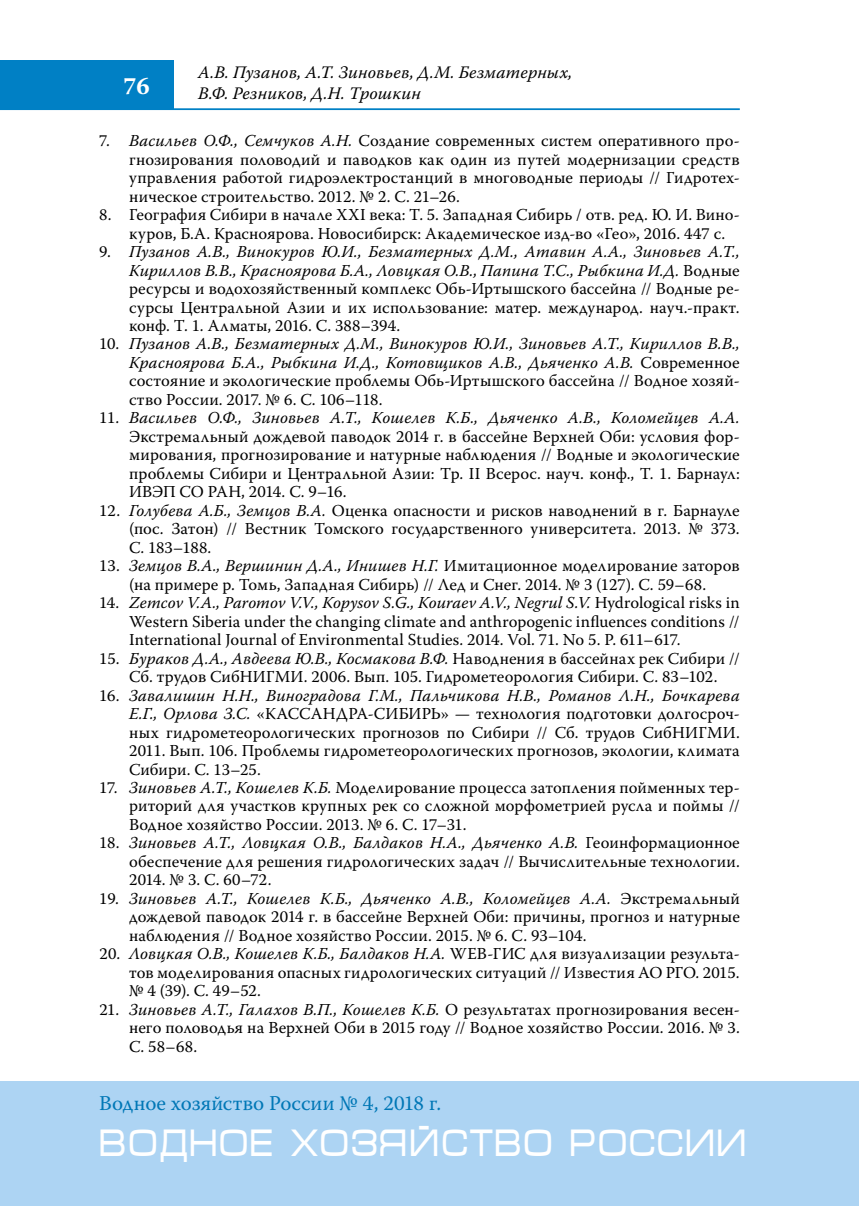
<style>
.page{position:relative;width:859px;height:1206px;background:#fff}
.page>*{position:absolute;margin:0;border:0;box-sizing:border-box;transform-origin:0 0}
.t1{font:38.5px "Micra";color:#fff;scale:.81 1}
.t2{font:700 24.5px "Warnock Pro";color:#fff}
.t3{font:21px "Warnock Pro";color:#0077b6}
.t4{font:italic 17.5px/21px "Warnock Pro";letter-spacing:.005em;color:#000}
.t5{font:16.62px/18.6px "Warnock Pro";letter-spacing:.01em;color:#000;text-align:justify}
.t6{font:italic 16.62px/18.6px "Warnock Pro";letter-spacing:.01em;color:#000;text-align:justify}
.s1{font-style:italic}
.s2{font-style:normal}
</style>
<div class="page">
<hr style="left:0;top:108px;width:739px;height:2px;background:#0080c5">
<div style="left:0;top:60px;width:174px;height:50px;background:#0080c5"></div>
<div style="left:0;top:1081px;width:858px;height:124px;background:#add4f3"></div>
<h2 class="t2" style="left:123px;top:71px;width:28px">76</h2>
<p class="t4" style="left:198px;top:61px;width:375px">А.В. Пузанов, А.Т. Зиновьев, Д.М. Безматерных,<br>В.Ф. Резников, Д.Н. Трошкин</p>
<p class="t5" style="left:129px;top:131px;width:612px;text-indent:-30px">7. <span class="s1">Васильев О.Ф., Семчуков А.Н.</span> Создание современных систем оперативного про&shy;гнозирования половодий и паводков как один из путей модернизации средств управления работой гидроэлектростанций в многоводные периоды // Гидротех&shy;ническое строительство. 2012. № 2. С. 21–26.</p>
<p class="t5" style="left:129px;top:205px;width:612px;text-indent:-30px">8. География Сибири в начале XXI века: Т. 5. Западная Сибирь / отв. ред. Ю. И. Вино&shy;куров, Б.А. Красноярова. Новосибирск: Академическое изд-во «Гео», 2016. 447 с.</p>
<p class="t5" style="left:129px;top:242px;width:612px;text-indent:-30px">9. <span class="s1">Пузанов А.В., Винокуров Ю.И., Безматерных Д.М., Атавин А.А., Зиновьев А.Т., Кириллов В.В., Красноярова Б.А., Ловцкая О.В., Папина Т.С., Рыбкина И.Д.</span> Водные ресурсы и водохозяйственный комплекс Обь-Иртышского бассейна // Водные ре&shy;сурсы Центральной Азии и их использование: матер. международ. науч.-практ. конф. Т. 1. Алматы, 2016. С. 388–394.</p>
<p class="t6" style="left:129px;top:334px;width:612px;text-indent:-30px"><span class="s2">10.</span> Пузанов А.В., Безматерных Д.М., Винокуров Ю.И., Зиновьев А.Т., Кириллов В.В., Красноярова Б.А., Рыбкина И.Д., Котовщиков А.В., Дьяченко А.В. <span class="s2">Современное состояние и экологические проблемы Обь-Иртышского бассейна // Водное хозяй&shy;ство России. 2017. № 6. С. 106–118.</span></p>
<p class="t5" style="left:129px;top:408px;width:612px;text-indent:-30px">11. <span class="s1">Васильев О.Ф., Зиновьев А.Т., Кошелев К.Б., Дьяченко А.В., Коломейцев А.А.<br></span>Экстремальный дождевой паводок 2014 г. в бассейне Верхней Оби: условия фор&shy;мирования, прогнозирование и натурные наблюдения // Водные и экологические проблемы Сибири и Центральной Азии: Тр. II Всерос. науч. конф., Т. 1. Барнаул:<br>ИВЭП СО РАН, 2014. С. 9–16.</p>
<p class="t5" style="left:129px;top:501px;width:612px;text-indent:-30px">12. <span class="s1">Голубева А.Б., Земцов В.А.</span> Оценка опасности и рисков наводнений в г. Барнауле (пос. Затон) // Вестник Томского государственного университета. 2013. № 373.<br>С. 183–188.</p>
<p class="t5" style="left:99px;top:556px;width:641px;text-align:center">13. <span class="s1">Земцов В.А., Вершинин Д.А., Инишев Н.Г.</span> Имитационное моделирование заторов (на примере р. Томь, Западная Сибирь) // Лед и Снег. 2014. № 3 (127). С. 59–68.</p>
<p class="t5" style="left:129px;top:593px;width:612px;text-indent:-30px">14. <span class="s1">Zemcov V.A., Paromov V.V., Kopysov S.G., Kouraev A.V., Negrul S.V.</span> Hydrological risks in Western Siberia under the changing climate and anthropogenic influences conditions // International Journal of Environmental Studies. 2014. Vol. 71. No 5. P. 611–617.</p>
<p class="t5" style="left:99px;top:648px;width:641px;text-align:center">15. <span class="s1">Бураков Д.А., Авдеева Ю.В., Космакова В.Ф.</span> Наводнения в бассейнах рек Сибири //<br>Сб. трудов СибНИГМИ. 2006. Вып. 105. Гидрометеорология Сибири. С. 83–102.</p>
<p class="t5" style="left:129px;top:685px;width:612px;text-indent:-30px">16. <span class="s1">Завалишин Н.Н., Виноградова Г.М., Пальчикова Н.В., Романов Л.Н., Бочкарева Е.Г., Орлова З.С.</span> «КАССАНДРА-СИБИРЬ» — технология подготовки долгосроч&shy;ных гидрометеорологических прогнозов по Сибири // Сб. трудов СибНИГМИ.<br>2011. Вып. 106. Проблемы гидрометеорологических прогнозов, экологии, климата Сибири. С. 13–25.</p>
<p class="t5" style="left:129px;top:778px;width:612px;text-indent:-30px">17. <span class="s1">Зиновьев А.Т., Кошелев К.Б.</span> Моделирование процесса затопления пойменных тер&shy;риторий для участков крупных рек со сложной морфометрией русла и поймы // Водное хозяйство России. 2013. № 6. С. 17–31.</p>
<p class="t5" style="left:129px;top:833px;width:612px;text-indent:-30px">18. <span class="s1">Зиновьев А.Т., Ловцкая О.В., Балдаков Н.А., Дьяченко А.В.</span> Геоинформационное обеспечение для решения гидрологических задач // Вычислительные технологии.<br>2014. № 3. С. 60–72.</p>
<p class="t5" style="left:129px;top:888px;width:612px;text-indent:-30px">19. <span class="s1">Зиновьев А.Т., Кошелев К.Б., Дьяченко А.В., Коломейцев А.А.</span> Экстремальный дождевой паводок 2014 г. в бассейне Верхней Оби: причины, прогноз и натурные наблюдения // Водное хозяйство России. 2015. № 6. C. 93–104.</p>
<p class="t5" style="left:129px;top:944px;width:612px;text-indent:-30px">20. <span class="s1">Ловцкая О.В., Кошелев К.Б., Балдаков Н.А.</span> WEB-ГИС для визуализации результа&shy;тов моделирования опасных гидрологических ситуаций // Известия АО РГО. 2015. № 4 (39). С. 49–52.</p>
<p class="t5" style="left:129px;top:999px;width:612px;text-indent:-30px">21. <span class="s1">Зиновьев А.Т., Галахов В.П., Кошелев К.Б.</span> О результатах прогнозирования весен&shy;него половодья на Верхней Оби в 2015 году // Водное хозяйство России. 2016. № 3.<br>С. 58–68.</p>
<p class="t3" style="left:99px;top:1090px;width:343px">Водное хозяйство России № 4, 2018 г.</p>
<h1 class="t1" style="left:99px;top:1122px;width:801px">ВОДНОЕ ХОЗЯЙСТВО РОССИИ</h1>
</div>
